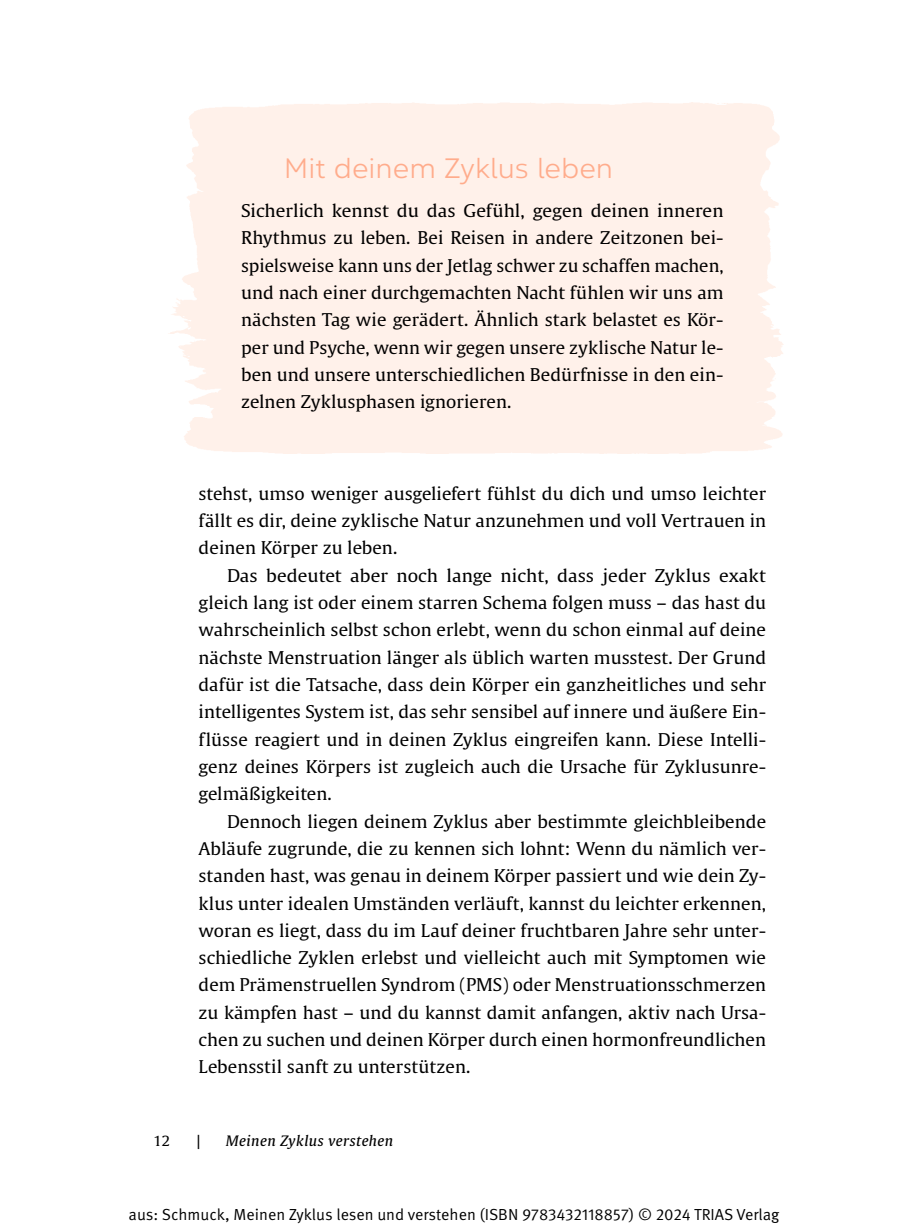
<style>
.page{position:relative;width:908px;height:1231px;background:#fff}
.page>*{position:absolute;margin:0;border:0;box-sizing:border-box;transform-origin:0 0}
.t1{font:300 expanded 28px "Yorkten";color:#ffac8c}
.t2{font:17.6px/27.4px "Thieme Gulliver 2011";letter-spacing:.005em;color:#000;text-align:justify;scale:1.05 1}
.t3{font:17.6px/27.2px "Thieme Gulliver 2011";letter-spacing:.005em;color:#000;text-align:justify}
.t4{font:16px "Meta Pro Norm";color:#000}
.t5{font:italic 14px "Thieme Gulliver 2011";letter-spacing:.03em;color:#000}
.t6{font:14px "Thieme Gulliver 2011";color:#000}
</style>
<div class="page">
<h1 class="t1" style="left:283px;top:151px;width:331px">Mit deinem Zyklus leben</h1>
<p class="t2" style="left:241px;top:196px;width:461px">Sicherlich kennst du das Gefühl, gegen deinen inneren Rhythmus zu leben. Bei Reisen in andere Zeitzonen bei&shy;spielsweise kann uns der Jetlag schwer zu schaffen machen, und nach einer durchgemachten Nacht fühlen wir uns am nächsten Tag wie gerädert. Ähnlich stark belastet es Kör&shy;per und Psyche, wenn wir gegen unsere zyklische Natur le&shy;ben und unsere unterschiedlichen Bedürfnisse in den ein&shy;zelnen Zyklusphasen ignorieren.</p>
<p class="t3" style="left:198px;top:479px;width:569px">stehst, umso weniger ausgeliefert fühlst du dich und umso leichter fällt es dir, deine zyklische Natur anzunehmen und voll Vertrauen in deinen Körper zu leben.</p>
<p class="t2" style="left:198px;top:560px;width:542px;text-indent:28px">Das bedeutet aber noch lange nicht, dass jeder Zyklus exakt gleich lang ist oder einem starren Schema folgen muss – das hast du wahrscheinlich selbst schon erlebt, wenn du schon einmal auf deine nächste Menstruation länger als üblich warten musstest. Der Grund dafür ist die Tatsache, dass dein Körper ein ganzheitliches und sehr intelligentes System ist, das sehr sensibel auf innere und äußere Ein&shy;flüsse reagiert und in deinen Zyklus eingreifen kann. Diese Intelli&shy;genz deines Körpers ist zugleich auch die Ursache für Zyklusunre&shy;gelmäßigkeiten.</p>
<p class="t3" style="left:198px;top:806px;width:569px;text-indent:28px">Dennoch liegen deinem Zyklus aber bestimmte gleichbleibende Abläufe zugrunde, die zu kennen sich lohnt: Wenn du nämlich ver&shy;standen hast, was genau in deinem Körper passiert und wie dein Zy&shy;klus unter idealen Umständen verläuft, kannst du leichter erkennen, woran es liegt, dass du im Lauf deiner fruchtbaren Jahre sehr unter&shy;schiedliche Zyklen erlebst und vielleicht auch mit Symptomen wie dem Prämenstruellen Syndrom (PMS) oder Menstruationsschmerzen zu kämpfen hast – und du kannst damit anfangen, aktiv nach Ursa&shy;chen zu suchen und deinen Körper durch einen hormonfreundlichen Lebensstil sanft zu unterstützen.</p>
<p class="t6" style="left:153px;top:1130px;width:18px">12</p>
<p class="t5" style="left:196px;top:1130px;width:6px">|</p>
<p class="t5" style="left:226px;top:1130px;width:169px">Meinen Zyklus verstehen</p>
<p class="t4" style="left:128px;top:1202px;width:652px">aus: Schmuck, Meinen Zyklus lesen und verstehen (ISBN 9783432118857) © 2024 TRIAS Verlag</p>
</div>
